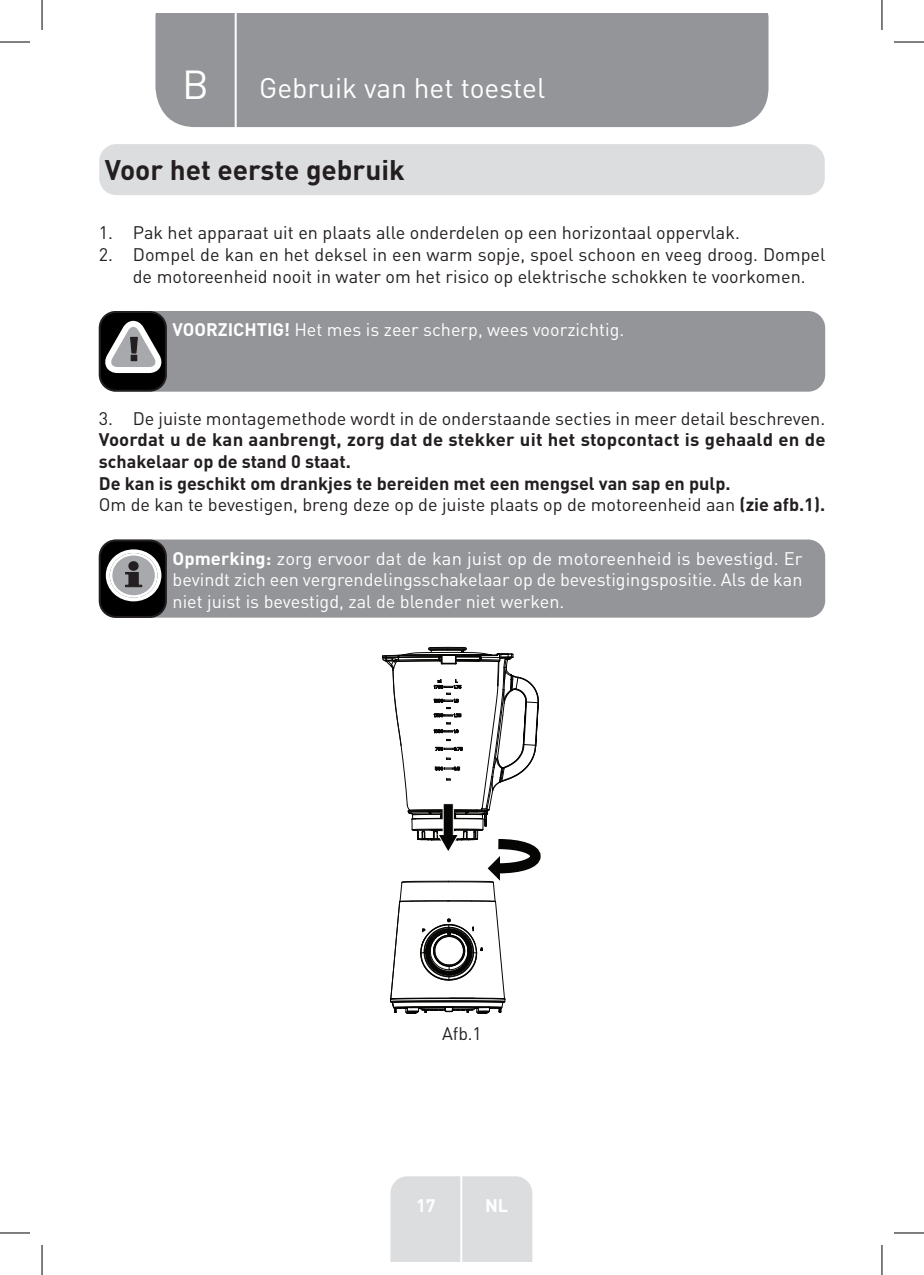
<style>
.page{position:relative;width:924px;height:1275px;background:#fff}
.page>*{position:absolute;margin:0;border:0;box-sizing:border-box;transform-origin:0 0}
.t1{font:40px "DIN Pro";color:#fff}
.TitreGauche__gabarit{font:28px "DIN Pro";color:#fff}
.Headline-01{font:700 28px "DIN Pro";color:#231f20}
.Body{font:18px/21.6px "DIN Pro";color:#231f20}
.White_Text{font:18px/21.6px "DIN Pro";color:#fff;text-align:justify}
.Body-2{font:700 18px/21.6px "DIN Pro";color:#231f20}
.Centre__Table{font:18px "DIN Pro";color:#231f20}
.t2{font:700 18px "DIN Pro";color:#fff}
.s1{font-weight:700}
</style>
<div class="page">
<div style="left:155px;top:14px;width:613px;height:113px;background:#939598"></div>
<div style="left:390px;top:1176px;width:142px;height:85px;background:#dcdddf"></div>
<hr style="left:460px;top:1153px;width:2px;height:108px;background:#fff">
<hr style="left:234px;top:14px;width:2px;height:116px;background:#fff">
<div style="left:99px;top:144px;width:725px;height:51px;background:#dcdddf;border-radius:17px"></div>
<div style="left:99px;top:311px;width:725px;height:81px;background:#939598;border-radius:17px"></div>
<div style="left:100px;top:312px;width:66px;height:79px;background:#000;border-radius:16px"></div>
<div style="left:99px;top:311px;width:68px;height:81px;border:2px solid #231f20;border-radius:16px"></div>
<svg style="left:105px;top:321px;width:57px;height:52px"></svg>
<div style="left:99px;top:539px;width:725px;height:78px;background:#939598;border-radius:17px"></div>
<div style="left:100px;top:540px;width:66px;height:77px;background:#000;border-radius:16px"></div>
<div style="left:99px;top:539px;width:68px;height:79px;border:2px solid #231f20;border-radius:16px"></div>
<svg style="left:106px;top:549px;width:55px;height:52px"></svg>
<div style="left:128px;top:561px;width:11px;height:10px;background:#231f20;border-radius:50%"></div>
<svg style="left:382px;top:391px;width:167px;height:623px"></svg>
<hr style="left:0;top:42px;width:30px;height:1px;background:#000">
<hr style="left:893px;top:42px;width:30px;height:1px;background:#000">
<hr style="left:0;top:1232px;width:30px;height:1px;background:#000">
<hr style="left:893px;top:1232px;width:30px;height:1px;background:#000">
<hr style="left:42px;top:0;width:1px;height:30px;background:#000">
<hr style="left:42px;top:1245px;width:1px;height:30px;background:#000">
<hr style="left:881px;top:0;width:1px;height:30px;background:#000">
<hr style="left:881px;top:1245px;width:1px;height:30px;background:#000">
<p class="t1" style="left:182px;top:57px;width:28px">B</p>
<p class="TitreGauche__gabarit" style="left:259px;top:69px;width:287px">Gebruik van het toestel</p>
<p class="Headline-01" style="left:105px;top:151px;width:301px">Voor het eerste gebruik</p>
<p class="Body" style="left:99px;top:221px;width:642px">1. Pak het apparaat uit en plaats alle onderdelen op een horizontaal oppervlak.</p>
<p class="Body" style="left:133px;top:243px;width:694px;text-indent:-34px">2. Dompel de kan en het deksel in een warm sopje, spoel schoon en veeg droog. Dompel de motoreenheid nooit in water om het risico op elektrische schokken te voorkomen.</p>
<p class="White_Text" style="left:172px;top:318px;width:453px"><span class="s1">VOORZICHTIG!</span> Het mes is zeer scherp, wees voorzichtig.</p>
<p class="Body" style="left:99px;top:407px;width:727px">3. De juiste montagemethode wordt in de onderstaande secties in meer detail beschreven.</p>
<p class="Body-2" style="left:99px;top:428px;width:728px">Voordat u de kan aanbrengt, zorg dat de stekker uit het stopcontact is gehaald en de schakelaar op de stand 0 staat.</p>
<p class="Body-2" style="left:99px;top:471px;width:633px">De kan is geschikt om drankjes te bereiden met een mengsel van sap en pulp.</p>
<p class="Body" style="left:99px;top:493px;width:727px">Om de kan te bevestigen, breng deze op de juiste plaats op de motoreenheid aan <span class="s1">(zie afb.1).</span></p>
<p class="White_Text" style="left:172px;top:546px;width:631px"><span class="s1">Opmerking:</span> zorg ervoor dat de kan juist op de motoreenheid is bevestigd. Er bevindt zich een vergrendelingsschakelaar op de bevestigingspositie. Als de kan niet juist is bevestigd, zal de blender niet werken.</p>
<p class="Centre__Table" style="left:442px;top:1021px;width:41px">Afb.1</p>
<p class="t2" style="left:416px;top:1192px;width:21px">17</p>
<p class="t2" style="left:485px;top:1192px;width:25px">NL</p>
</div>
